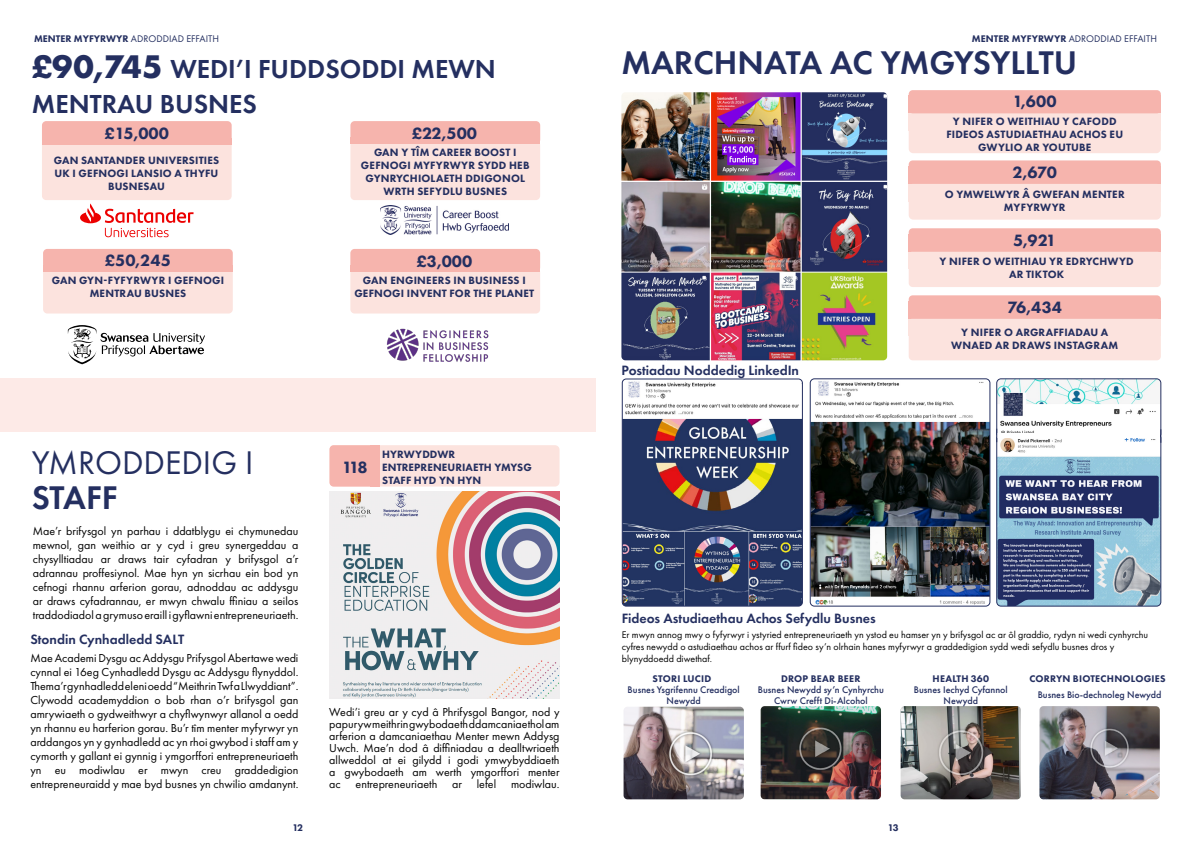
<style>
.page{position:relative;width:1191px;height:842px;background:#fff}
.page>*{position:absolute;margin:0;border:0;box-sizing:border-box;transform-origin:0 0}
.t1{font:600 34px "Futura PT";color:#242f60}
.t2{font:34px "Futura PT";color:#242f60}
.t3{font:600 27px/35px "Futura PT";color:#242f60}
.t4{font:800 17px "Futura PT";color:#242f60}
.t5{font:600 14px "Futura PT";color:#242f60}
.t6{font:12px/14px "Futura PT";color:#000;text-align:justify}
.t7{font:800 11px/13px "Futura PT";letter-spacing:.015em;color:#242f60;text-align:center}
.t8{font:10px/12px "Futura PT";color:#000}
.t9{font:500 10px/11px "Futura PT";color:#242f60;text-align:center}
.t10{font:10px "Futura PT";color:#242f60}
.t11{font:800 10px "Futura PT";letter-spacing:.02em;color:#242f60}
.s1{font-weight:800}
.s2{font-weight:700;font-size:34px}
</style>
<div class="page">
<div style="left:0;top:379px;width:595px;height:53px;background:#fdeae7"></div>
<div style="left:329px;top:445px;width:230px;height:41px;background:#fce3de;border-radius:5px"></div>
<div style="left:329px;top:445px;width:50px;height:41px;background:#f6b4ad;border-radius:4px"></div>
<img style="left:621px;top:92px;width:266px;height:268px">
<div style="left:908px;top:184px;width:252px;height:36px;background:#fce3de;border-radius:5px"></div>
<div style="left:908px;top:160px;width:252px;height:24px;background:#f6b4ad;border-radius:4px"></div>
<img style="left:1039px;top:706px;width:120px;height:93px">
<img style="left:760px;top:706px;width:121px;height:93px">
<img style="left:900px;top:706px;width:121px;height:93px">
<img style="left:623px;top:707px;width:121px;height:92px">
<div style="left:370px;top:445px;width:9px;height:41px;background:#f6b4ad"></div>
<div style="left:908px;top:251px;width:252px;height:36px;background:#fce3de;border-radius:4px"></div>
<div style="left:908px;top:228px;width:252px;height:23px;background:#f6b4ad;border-radius:4px"></div>
<div style="left:908px;top:319px;width:252px;height:41px;background:#fce3de;border-radius:4px"></div>
<div style="left:908px;top:295px;width:252px;height:24px;background:#f6b4ad;border-radius:4px"></div>
<div style="left:908px;top:113px;width:252px;height:40px;background:#fce3de;border-radius:5px"></div>
<div style="left:908px;top:90px;width:252px;height:23px;background:#f6b4ad;border-radius:4px"></div>
<img style="left:329px;top:492px;width:230px;height:206px">
<img style="left:811px;top:380px;width:177px;height:225px">
<div style="left:809px;top:378px;width:181px;height:229px;border:1px solid #242f60;border-radius:4px"></div>
<img style="left:624px;top:380px;width:177px;height:225px">
<div style="left:622px;top:378px;width:181px;height:229px;border:1px solid #242f60;border-radius:4px"></div>
<img style="left:998px;top:380px;width:161px;height:53px">
<div style="left:996px;top:378px;width:165px;height:60px;border:1px solid #242f60;border-radius:4px"></div>
<img style="left:998px;top:437px;width:161px;height:168px">
<div style="left:996px;top:433px;width:165px;height:174px;border:1px solid #242f60;border-radius:4px"></div>
<svg style="left:80px;top:203px;width:114px;height:34px"></svg>
<div style="left:43px;top:268px;width:190px;height:45px;background:#fce3de;border-radius:4px"></div>
<div style="left:43px;top:249px;width:190px;height:23px;background:#f6b4ad;border-radius:4px"></div>
<div style="left:43px;top:266px;width:190px;height:6px;background:#f6b4ad"></div>
<div style="left:42px;top:138px;width:190px;height:62px;background:#fce3de;border-radius:4px"></div>
<div style="left:42px;top:138px;width:190px;height:6px;background:#f6b4ad"></div>
<div style="left:42px;top:121px;width:190px;height:23px;background:#f6b4ad;border-radius:4px"></div>
<svg style="left:68px;top:325px;width:137px;height:39px"></svg>
<div style="left:350px;top:141px;width:190px;height:59px;background:#fce3de;border-radius:4px"></div>
<div style="left:350px;top:121px;width:190px;height:23px;background:#f6b4ad;border-radius:4px"></div>
<div style="left:350px;top:138px;width:190px;height:6px;background:#f6b4ad"></div>
<img style="left:381px;top:206px;width:127px;height:28px">
<div style="left:350px;top:268px;width:190px;height:45px;background:#fce3de;border-radius:4px"></div>
<div style="left:350px;top:249px;width:190px;height:23px;background:#f6b4ad;border-radius:4px"></div>
<div style="left:350px;top:266px;width:190px;height:6px;background:#f6b4ad"></div>
<img style="left:387px;top:328px;width:102px;height:34px">
<hr style="left:997px;top:433px;width:163px;height:4px;background:#fff">
<svg style="left:1160px;top:429px;width:1px;height:14px"></svg>
<svg style="left:996px;top:429px;width:1px;height:13px"></svg>
<p class="t10" style="left:34px;top:32px;width:186px"><span class="s1">MENTER MYFYRWYR</span> ADRODDIAD EFFAITH</p>
<p class="t10" style="left:972px;top:32px;width:186px"><span class="s1">MENTER MYFYRWYR</span> ADRODDIAD EFFAITH</p>
<h2 class="t3" style="left:32px;top:52px;width:465px"><span class="s2">£90,745</span> WEDI’I FUDDSODDI MEWN<br>MENTRAU BUSNES</h2>
<h3 class="t4" style="left:105px;top:123px;width:66px">£15,000</h3>
<p class="t7" style="left:54px;top:153px;width:167px">GAN SANTANDER UNIVERSITIES<br>UK I GEFNOGI LANSIO A THYFU<br>BUSNESAU</p>
<p class="t7" style="left:361px;top:145px;width:170px">GAN Y TÎM CAREER BOOST I<br>GEFNOGI MYFYRWYR SYDD HEB<br>GYNRYCHIOLAETH DDIGONOL<br>WRTH SEFYDLU BUSNES</p>
<h3 class="t4" style="left:412px;top:123px;width:67px">£22,500</h3>
<h3 class="t4" style="left:105px;top:250px;width:67px">£50,245</h3>
<p class="t7" style="left:52px;top:273px;width:174px">GAN GYN-FYFYRWYR I GEFNOGI<br>MENTRAU BUSNES</p>
<h3 class="t4" style="left:416px;top:250px;width:57px">£3,000</h3>
<p class="t7" style="left:354px;top:274px;width:181px">GAN ENGINEERS IN BUSINESS I<br>GEFNOGI INVENT FOR THE PLANET</p>
<h1 class="t2" style="left:32px;top:442px;width:223px">YMRODDEDIG I</h1>
<h1 class="t1" style="left:32px;top:476px;width:88px">STAFF</h1>
<p class="t6" style="left:33px;top:524px;width:267px">Mae’r brifysgol yn parhau i ddatblygu ei chymunedau mewnol, gan weithio ar y cyd i greu synergeddau a chysylltiadau ar draws tair cyfadran y brifysgol a’r adrannau proffesiynol. Mae hyn yn sicrhau ein bod yn cefnogi rhannu arferion gorau, adnoddau ac addysgu ar draws cyfadrannau, er mwyn chwalu ffiniau a seilos traddodiadol a grymuso eraill i gyflawni entrepreneuriaeth.</p>
<p class="t5" style="left:30px;top:630px;width:155px">Stondin Cynhadledd SALT</p>
<p class="t6" style="left:30px;top:651px;width:270px">Mae Academi Dysgu ac Addysgu Prifysgol Abertawe wedi cynnal ei 16eg Cynhadledd Dysgu ac Addysgu flynyddol.<br>Thema’r gynhadledd eleni oedd “Meithrin Twf a Llwyddiant”.<br>Clywodd academyddion o bob rhan o’r brifysgol gan amrywiaeth o gydweithwyr a chyflwynwyr allanol a oedd yn rhannu eu harferion gorau. Bu’r tîm menter myfyrwyr yn arddangos yn y gynhadledd ac yn rhoi gwybod i staff am y cymorth y gallant ei gynnig i ymgorffori entrepreneuriaeth yn eu modiwlau er mwyn creu graddedigion entrepreneuraidd y mae byd busnes yn chwilio amdanynt.</p>
<h3 class="t4" style="left:342px;top:457px;width:27px">118</h3>
<p class="t7" style="left:382px;top:448px;width:151px;text-align:left">HYRWYDDWR<br>ENTREPRENEURIAETH YMYSG<br>STAFF HYD YN HYN</p>
<p class="t6" style="left:329px;top:706px;width:232px;line-height:12px">Wedi’i greu ar y cyd â Phrifysgol Bangor, nod y papur yw meithrin gwybodaeth ddamcaniaethol am arferion a damcaniaethau Menter mewn Addysg Uwch. Mae’n dod â diffiniadau a dealltwriaeth allweddol at ei gilydd i godi ymwybyddiaeth a gwybodaeth am werth ymgorffori menter ac entrepreneuriaeth ar lefel modiwlau.</p>
<h1 class="t1" style="left:621px;top:41px;width:457px">MARCHNATA AC YMGYSYLLTU</h1>
<h3 class="t4" style="left:1013px;top:91px;width:45px">1,600</h3>
<p class="t7" style="left:946px;top:114px;width:178px">Y NIFER O WEITHIAU Y CAFODD<br>FIDEOS ASTUDIAETHAU ACHOS EU<br>GWYLIO AR YOUTUBE</p>
<h3 class="t4" style="left:1012px;top:161px;width:46px">2,670</h3>
<p class="t7" style="left:944px;top:188px;width:181px">O YMWELWYR Â GWEFAN MENTER<br>MYFYRWYR</p>
<p class="t5" style="left:621px;top:361px;width:179px">Postiadau Noddedig LinkedIn</p>
<h3 class="t4" style="left:1013px;top:229px;width:45px">5,921</h3>
<p class="t7" style="left:939px;top:254px;width:196px">Y NIFER O WEITHIAU YR EDRYCHWYD<br>AR TIKTOK</p>
<h3 class="t4" style="left:1007px;top:297px;width:56px">76,434</h3>
<p class="t7" style="left:951px;top:326px;width:168px">Y NIFER O ARGRAFFIADAU A<br>WNAED AR DRAWS INSTAGRAM</p>
<p class="t5" style="left:622px;top:610px;width:256px">Fideos Astudiaethau Achos Sefydlu Busnes</p>
<p class="t8" style="left:622px;top:629px;width:528px">Er mwyn annog mwy o fyfyrwyr i ystyried entrepreneuriaeth yn ystod eu hamser yn y brifysgol ac ar ôl graddio, rydyn ni wedi cynhyrchu cyfres newydd o astudiaethau achos ar ffurf fideo sy’n olrhain hanes myfyrwyr a graddedigion sydd wedi sefydlu busnes dros y blynyddoedd diwethaf.</p>
<p class="t11" style="left:1029px;top:672px;width:138px">CORRYN BIOTECHNOLOGIES</p>
<p class="t9" style="left:1037px;top:689px;width:125px">Busnes Bio-dechnoleg Newydd</p>
<p class="t11" style="left:652px;top:672px;width:60px">STORI LUCID</p>
<p class="t11" style="left:781px;top:672px;width:81px">DROP BEAR BEER</p>
<p class="t11" style="left:932px;top:672px;width:58px">HEALTH 360</p>
<p class="t9" style="left:627px;top:684px;width:114px">Busnes Ysgrifennu Creadigol<br>Newydd</p>
<p class="t9" style="left:758px;top:684px;width:128px">Busnes Newydd sy’n Cynhyrchu<br>Cwrw Crefft Di-Alcohol</p>
<p class="t9" style="left:914px;top:684px;width:95px">Busnes Iechyd Cyfannol<br>Newydd</p>
<p class="t11" style="left:292px;top:821px;width:12px">12</p>
<p class="t11" style="left:887px;top:821px;width:13px">13</p>
</div>
